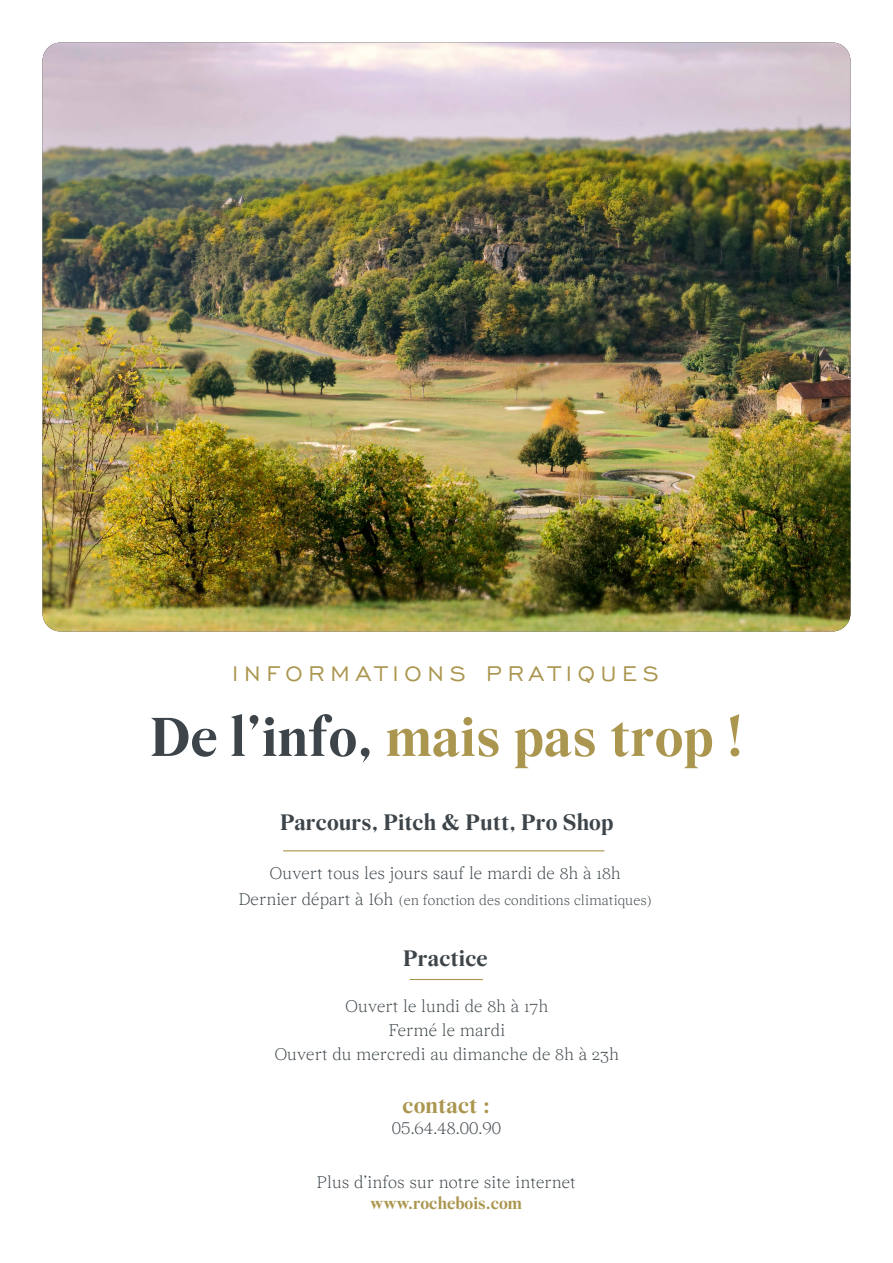
<style>
.page{position:relative;width:893px;height:1263px;background:#fff}
.page>*{position:absolute;margin:0;border:0;box-sizing:border-box;transform-origin:0 0}
.t1{font:700 58.5px "Wremena";color:#ab964f}
.t2{font:27px "Engravers Gothic BT";letter-spacing:.215em;color:#ab964f}
.t3{font:700 24px "Wremena";color:#3d454a}
.t4{font:700 24px "Wremena";color:#ab964f}
.t5{font:300 18px "Wremena";color:#3d454a}
.t6{font:700 18px "Wremena";color:#ab964f}
.t7{font:300 15px "Wremena";color:#3d454a}
.s1{color:#3d454a}
.s2{font-size:18px}
</style>
<div class="page">
<img style="left:43px;top:43px;width:807px;height:588px">
<hr style="left:410px;top:979px;width:73px;height:1px;background:#ab964f">
<hr style="left:283px;top:850px;width:321px;height:1px;background:#ab964f">
<p class="t2" style="left:232px;top:659px;width:428px">INFORMATIONS PRATIQUES</p>
<p class="t1" style="left:150px;top:703px;width:594px"><span class="s1">De l’info,</span> mais pas trop !</p>
<p class="t3" style="left:280px;top:808px;width:335px">Parcours, Pitch &amp; Putt, Pro Shop</p>
<p class="t5" style="left:270px;top:863px;width:352px">Ouvert tous les jours sauf le mardi de 8h à 18h</p>
<p class="t7" style="left:239px;top:891px;width:415px"><span class="s2">Dernier départ à 16h</span> (en fonction des conditions climatiques)</p>
<p class="t3" style="left:403px;top:944px;width:86px">Practice</p>
<p class="t5" style="left:346px;top:995px;width:204px">Ouvert le lundi de 8h à 17h</p>
<p class="t5" style="left:389px;top:1019px;width:118px">Fermé le mardi</p>
<p class="t5" style="left:275px;top:1043px;width:346px">Ouvert du mercredi au dimanche de 8h à 23h</p>
<p class="t4" style="left:403px;top:1091px;width:89px">contact :</p>
<p class="t5" style="left:392px;top:1118px;width:111px">05.64.48.00.90</p>
<p class="t5" style="left:316px;top:1171px;width:261px">Plus d’infos sur notre site internet</p>
<p class="t6" style="left:370px;top:1193px;width:153px">www.rochebois.com</p>
</div>
